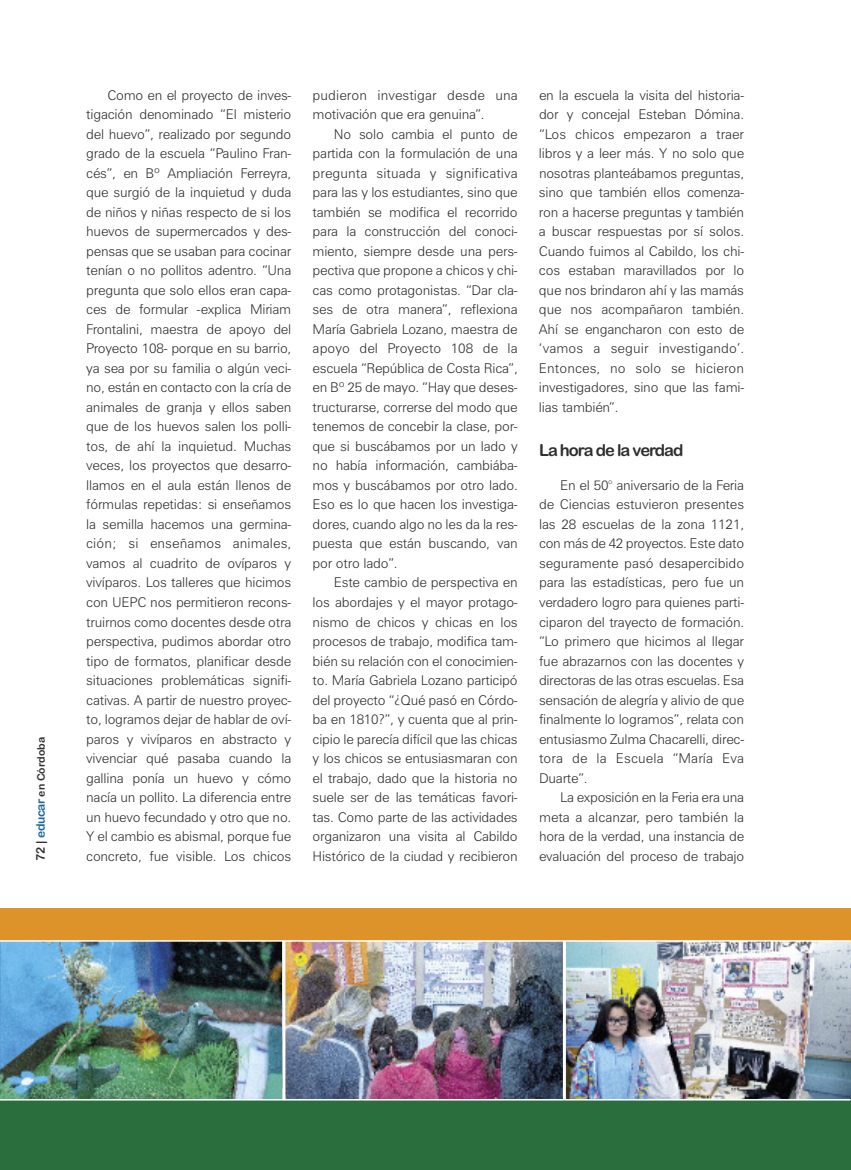
<style>
.page{position:relative;width:851px;height:1170px;background:#fff}
.page>*{position:absolute;margin:0;border:0;box-sizing:border-box;transform-origin:0 0}
.t1{font:16.5px "Arial Rounded MT Bold";letter-spacing:-.06em;color:#2f2f2e}
.t2{font:300 13.5px/19.5px "Zurich BT";letter-spacing:-.015em;color:#2f2f2e;text-align:justify}
.t3{font:300 13.5px/19.5px "Zurich BT";letter-spacing:.005em;color:#2f2f2e}
.t4{font:10.5px "Arial Rounded MT Bold";color:#2f2f2e}
.s1{font-size:12px}
.s2{font-size:12px;color:#206898}
</style>
<div class="page">
<div style="left:0;top:945px;width:850px;height:224px;background:#2b6e3d"></div>
<img style="left:0;top:941px;width:850px;height:157px">
<hr style="left:0;top:1098px;width:850px;height:2px;background:#fff">
<hr style="left:282px;top:939px;width:3px;height:160px;background:#fff">
<hr style="left:563px;top:939px;width:3px;height:160px;background:#fff">
<div style="left:0;top:908px;width:850px;height:32px;background:#dd932a"></div>
<p class="t4" style="left:35px;top:861px;width:125px;rotate:-90deg"><span class="s1">72 |</span> <span class="s2">educar</span> en Córdoba</p>
<p class="t2" style="left:86px;top:86px;width:207px;text-indent:21px">Como en el proyecto de inves&shy;tigación denominado “El misterio del huevo”, realizado por segundo grado de la escuela “Paulino Fran&shy;cés”, en Bº Ampliación Ferreyra, que surgió de la inquietud y duda de niños y niñas respecto de si los huevos de supermercados y des&shy;pensas que se usaban para cocinar tenían o no pollitos adentro. “Una pregunta que solo ellos eran capa&shy;ces de formular -explica Miriam Frontalini, maestra de apoyo del Proyecto 108- porque en su barrio, ya sea por su familia o algún veci&shy;no, están en contacto con la cría de animales de granja y ellos saben que de los huevos salen los polli&shy;tos, de ahí la inquietud. Muchas veces, los proyectos que desarro&shy;llamos en el aula están llenos de fórmulas repetidas: si enseñamos la semilla hacemos una germina&shy;ción; si enseñamos animales, vamos al cuadrito de ovíparos y vivíparos. Los talleres que hicimos con UEPC nos permitieron recons&shy;truirnos como docentes desde otra perspectiva, pudimos abordar otro tipo de formatos, planificar desde situaciones problemáticas signifi&shy;cativas. A partir de nuestro proyec&shy;to, logramos dejar de hablar de oví&shy;paros y vivíparos en abstracto y vivenciar qué pasaba cuando la gallina ponía un huevo y cómo nacía un pollito. La diferencia entre un huevo fecundado y otro que no.<br>Y el cambio es abismal, porque fue concreto, fue visible. Los chicos</p>
<p class="t3" style="left:312px;top:86px;width:206px">pudieron investigar desde una motivación que era genuina”.</p>
<p class="t2" style="left:312px;top:125px;width:206px;text-indent:21px">No solo cambia el punto de partida con la formulación de una pregunta situada y significativa para las y los estudiantes, sino que también se modifica el recorrido para la construcción del conoci&shy;miento, siempre desde una pers&shy;pectiva que propone a chicos y chi&shy;cas como protagonistas. “Dar cla&shy;ses de otra manera”, reflexiona María Gabriela Lozano, maestra de apoyo del Proyecto 108 de la escuela “República de Costa Rica”, en Bº 25 de mayo. “Hay que deses&shy;tructurarse, correrse del modo que tenemos de concebir la clase, por&shy;que si buscábamos por un lado y no había información, cambiába&shy;mos y buscábamos por otro lado.<br>Eso es lo que hacen los investiga&shy;dores, cuando algo no les da la res&shy;puesta que están buscando, van por otro lado”.</p>
<p class="t2" style="left:312px;top:574px;width:207px;text-indent:21px">Este cambio de perspectiva en los abordajes y el mayor protago&shy;nismo de chicos y chicas en los procesos de trabajo, modifica tam&shy;bién su relación con el conocimien&shy;to. María Gabriela Lozano participó del proyecto “¿Qué pasó en Córdo&shy;ba en 1810?”, y cuenta que al prin&shy;cipio le parecía difícil que las chicas y los chicos se entusiasmaran con el trabajo, dado que la historia no suele ser de las temáticas favori&shy;tas. Como parte de las actividades organizaron una visita al Cabildo Histórico de la ciudad y recibieron</p>
<p class="t2" style="left:539px;top:86px;width:206px">en la escuela la visita del historia&shy;dor y concejal Esteban Dómina. “Los chicos empezaron a traer libros y a leer más. Y no solo que nosotras planteábamos preguntas, sino que también ellos comenza&shy;ron a hacerse preguntas y también a buscar respuestas por sí solos.<br>Cuando fuimos al Cabildo, los chi&shy;cos estaban maravillados por lo que nos brindaron ahí y las mamás que nos acompañaron también.<br>Ahí se engancharon con esto de ‘vamos a seguir investigando’.<br>Entonces, no solo se hicieron investigadores, sino que las fami&shy;lias también”.</p>
<p class="t1" style="left:539px;top:440px;width:146px">La hora de la verdad</p>
<p class="t2" style="left:539px;top:476px;width:206px;text-indent:21px">En el 50° aniversario de la Feria de Ciencias estuvieron presentes las 28 escuelas de la zona 1121, con más de 42 proyectos. Este dato seguramente pasó desapercibido para las estadísticas, pero fue un verdadero logro para quienes parti&shy;ciparon del trayecto de formación. “Lo primero que hicimos al llegar fue abrazarnos con las docentes y directoras de las otras escuelas. Esa sensación de alegría y alivio de que finalmente lo logramos”, relata con entusiasmo Zulma Chacarelli, direc&shy;tora de la Escuela “María Eva Duarte”.</p>
<p class="t2" style="left:539px;top:788px;width:206px;text-indent:21px">La exposición en la Feria era una meta a alcanzar, pero también la hora de la verdad, una instancia de evaluación del proceso de trabajo</p>
</div>
